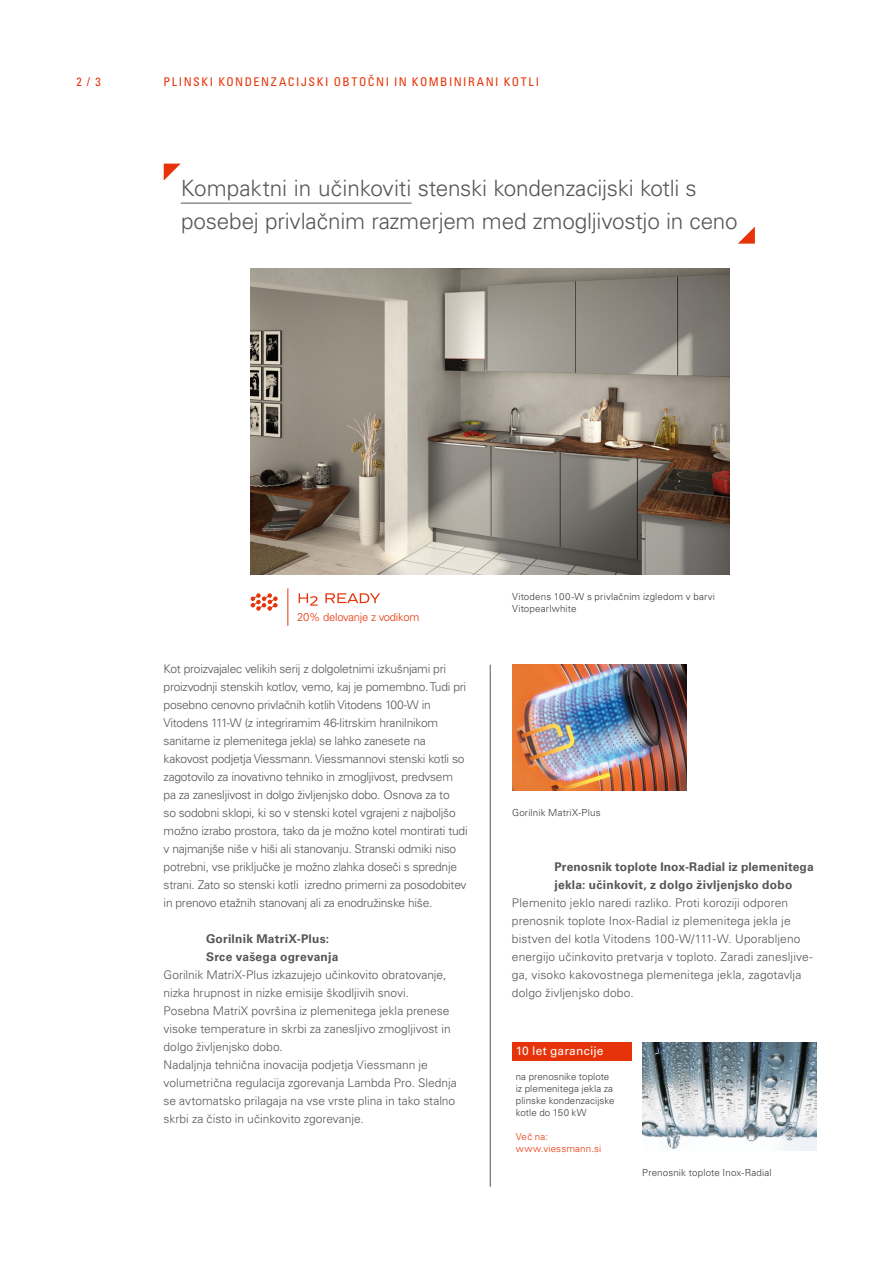
<style>
.page{position:relative;width:893px;height:1263px;background:#fff}
.page>*{position:absolute;margin:0;border:0;box-sizing:border-box;transform-origin:0 0}
.Teaser___Univers_Lig{font:300 22.5px "Univers LTCYR 45";letter-spacing:-.01em;color:#565655}
.Copy___Univers_Light{font:300 12px/18px "Univers LTCYR 45";letter-spacing:-.02em;color:#565655}
.Copy___Univers_Light-2{font:300 12px/18px "Univers LTCYR 45";letter-spacing:.01em;color:#565655}
.Copy___Univers_Light-3{font:300 12px/18px "Univers LTCYR 45";color:#565655}
.Zwischenheadline___U{font:700 12px/18px "Univers LTCYR 65";letter-spacing:.02em;color:#565655}
.Kopfzeile___Univers{font:condensed 12px "Univers LTCYR 57";letter-spacing:.13em;color:#e63309}
.Copy___Univers_Light-4{font:12px "Univers LTCYR 55 Roman";letter-spacing:.015em;color:#fff}
.Pagina___Univers_Con{font:condensed 12px "Univers LTCYR 57";color:#e63309}
.Copy___Univers_Light-5{font:300 11.25px "Univers LTCYR 45";letter-spacing:-.02em;color:#e63309}
.Bildunterschriften{font:300 9.75px/12px "Univers LTCYR 45";letter-spacing:.01em;color:#3a3a39}
.Bildunterschriften-2{font:300 9.75px "Univers LTCYR 45";letter-spacing:.015em;color:#e63309}
</style>
<div class="page">
<img style="left:251px;top:269px;width:478px;height:306px">
<img style="left:512px;top:665px;width:174px;height:126px">
<img style="left:643px;top:1043px;width:174px;height:108px">
<hr style="left:490px;top:665px;width:1px;height:522px;background:#565655">
<hr style="left:181px;top:203px;width:231px;height:1px;background:#565655">
<svg style="left:164px;top:164px;width:17px;height:17px"></svg>
<svg style="left:738px;top:227px;width:17px;height:17px"></svg>
<div style="left:512px;top:1043px;width:119px;height:18px;background:#e63309"></div>
<hr style="left:287px;top:588px;width:1px;height:38px;background:#e63309">
<svg style="left:325px;top:593px;width:55px;height:10px"></svg>
<svg style="left:251px;top:593px;width:27px;height:18px"></svg>
<svg style="left:299px;top:593px;width:19px;height:13px"></svg>
<p class="Pagina___Univers_Con" style="left:77px;top:74px;width:26px">2 / 3</p>
<p class="Kopfzeile___Univers" style="left:164px;top:74px;width:377px">PLINSKI KONDENZACIJSKI OBTOČNI IN KOMBINIRANI KOTLI</p>
<p class="Teaser___Univers_Lig" style="left:181px;top:173px;width:518px">Kompaktni in učinkoviti stenski kondenzacijski kotli s</p>
<p class="Teaser___Univers_Lig" style="left:181px;top:206px;width:558px">posebej privlačnim razmerjem med zmogljivostjo in ceno</p>
<p class="Copy___Univers_Light-5" style="left:297px;top:609px;width:124px">20% delovanje z vodikom</p>
<p class="Copy___Univers_Light" style="left:164px;top:659px;width:304px">Kot proizvajalec velikih serij z dolgoletnimi izkušnjami pri proizvodnji stenskih kotlov, vemo, kaj je pomembno. Tudi pri posebno cenovno privlačnih kotlih Vitodens 100-W in</p>
<p class="Copy___Univers_Light" style="left:164px;top:713px;width:306px">Vitodens 111-W (z integriramim 46-litrskim hranilnikom sanitarne iz plemenitega jekla) se lahko zanesete na kakovost podjetja Viessmann. Viessmannovi stenski kotli so zagotovilo za inovativno tehniko in zmogljivost, predvsem pa za zanesljivost in dolgo življenjsko dobo. Osnova za to<br>so sodobni sklopi, ki so v stenski kotel vgrajeni z najboljšo možno izrabo prostora, tako da je možno kotel montirati tudi v najmanjše niše v hiši ali stanovanju. Stranski odmiki niso potrebni, vse priključke je možno zlahka doseči s sprednje strani. Zato so stenski kotli izredno primerni za posodobitev in prenovo etažnih stanovanj ali za enodružinske hiše.</p>
<p class="Zwischenheadline___U" style="left:206px;top:929px;width:125px">Gorilnik MatriX-Plus:</p>
<p class="Zwischenheadline___U" style="left:206px;top:947px;width:134px">Srce vašega ogrevanja</p>
<p class="Copy___Univers_Light" style="left:164px;top:965px;width:284px">Gorilnik MatriX-Plus izkazujejo učinkovito obratovanje, nizka hrupnost in nizke emisije škodljivih snovi.</p>
<p class="Copy___Univers_Light" style="left:164px;top:1001px;width:289px;text-align:justify">Posebna MatriX površina iz plemenitega jekla prenese visoke temperature in skrbi za zanesljivo zmogljivost in dolgo življenjsko dobo.</p>
<p class="Copy___Univers_Light-3" style="left:164px;top:1055px;width:295px">Nadaljnja tehnična inovacija podjetja Viessmann je volumetrična regulacija zgorevanja Lambda Pro. Slednja se avtomatsko prilagaja na vse vrste plina in tako stalno skrbi za čisto in učinkovito zgorevanje.</p>
<p class="Bildunterschriften" style="left:512px;top:590px;width:205px">Vitodens 100-W s privlačnim izgledom v barvi<br>Vitopearlwhite</p>
<p class="Bildunterschriften" style="left:512px;top:806px;width:90px">Gorilnik MatriX-Plus</p>
<p class="Zwischenheadline___U" style="left:554px;top:857px;width:261px">Prenosnik toplote Inox-Radial iz plemenitega jekla: učinkovit, z dolgo življenjsko dobo</p>
<p class="Copy___Univers_Light-2" style="left:512px;top:894px;width:302px">Plemenito jeklo naredi razliko. Proti koroziji odporen prenosnik toplote Inox-Radial iz plemenitega jekla je bistven del kotla Vitodens 100-W/111-W. Uporabljeno energijo učinkovito pretvarja v toploto. Zaradi zanesljive&shy;ga, visoko kakovostnega plemenitega jekla, zagotavlja dolgo življenjsko dobo.</p>
<p class="Copy___Univers_Light-4" style="left:516px;top:1042px;width:89px">10 let garancije</p>
<p class="Bildunterschriften" style="left:516px;top:1070px;width:100px">na prenosnike toplote iz plemenitega jekla za plinske kondenzacijske kotle do 150 kW</p>
<p class="Bildunterschriften-2" style="left:516px;top:1130px;width:34px">Več na:</p>
<p class="Bildunterschriften-2" style="left:516px;top:1142px;width:87px">www.viessmann.si</p>
<p class="Bildunterschriften" style="left:642px;top:1166px;width:131px">Prenosnik toplote Inox-Radial</p>
</div>
